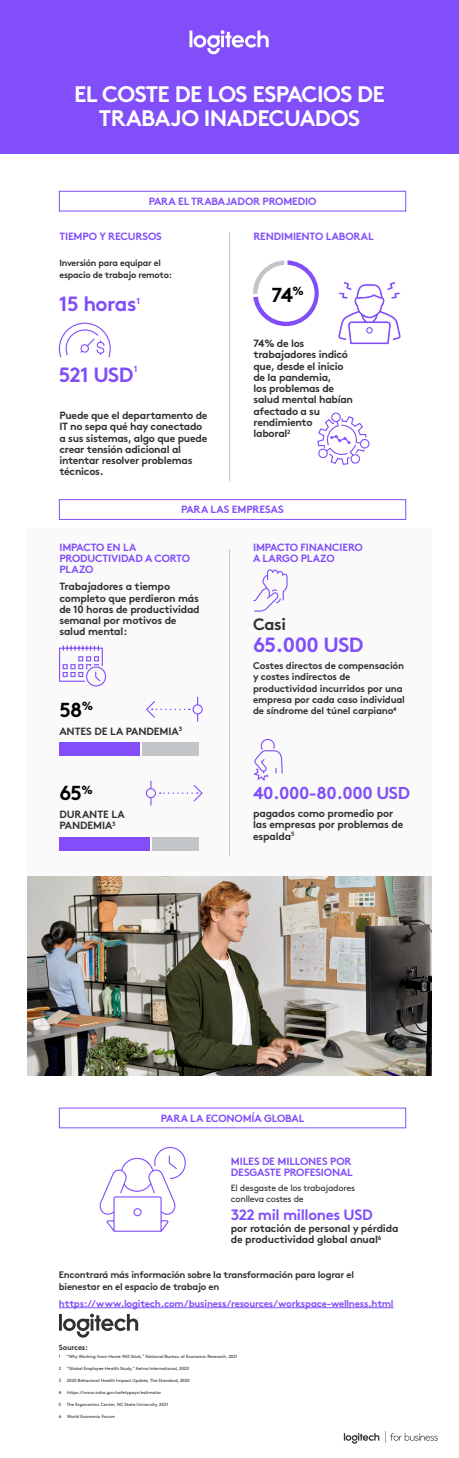
<style>
.page{position:relative;width:459px;height:1458px;background:#fff}
.page>*{position:absolute;margin:0;border:0;box-sizing:border-box;transform-origin:0 0}
.t1{font:700 22.5px/23.2px "Brown Pro";letter-spacing:-.025em;color:#fff;text-align:center}
.t2{font:700 20.62px "Brown Pro";letter-spacing:-.025em;color:#814efa}
.t3{font:700 20.25px "Brown Pro";color:#000}
.t4{font:700 17.25px "Brown Pro";letter-spacing:-.025em;color:#814efa}
.t5{font:700 16.5px "Brown Pro";color:#2f3132}
.t6{font:700 15px "Brown Pro";letter-spacing:-.025em;color:#814efa}
.t7{font:700 10.5px/11.2px "Brown Pro";letter-spacing:-.025em;color:#2f3132}
.t8{font:700 10.5px/11.2px "Brown Pro";letter-spacing:-.015em;color:#814efa}
.t9{font:700 9.75px/11.2px "Brown Pro";letter-spacing:-.02em;color:#2f3132}
.t10{font:700 9.75px "Brown Pro";letter-spacing:-.025em;color:#814efa}
.t11{font:700 9.52px/12.2px "Brown Pro";letter-spacing:-.025em;color:#2f3132}
.t12{font:700 9px/11.2px "Brown Pro";letter-spacing:-.025em;color:#2f3132}
.t13{font:9px/11.2px "Brown Pro";letter-spacing:-.025em;color:#2f3132}
.t14{font:700 8.77px "Brown Pro";color:#814efa}
.t15{font:700 7.5px "Brown Pro";letter-spacing:-.025em;color:#2f3132}
.t16{font:4.5px "Brown Pro";letter-spacing:-.01em;color:#2f3132}
</style>
<div class="page">
<svg style="left:253px;top:260px;width:66px;height:66px"></svg>
<div style="left:258px;top:265px;width:57px;height:57px;background:#fff;border-radius:50%"></div>
<div style="left:27px;top:528px;width:405px;height:349px;background:#fafafb"></div>
<div style="left:59px;top:499px;width:347px;height:21px;background:#fff;border:1px solid #814efa"></div>
<img style="left:27px;top:877px;width:405px;height:199px">
<svg style="left:59px;top:1314px;width:80px;height:24px"></svg>
<hr style="left:59px;top:1307px;width:335px;height:1px;background:#814efa">
<svg style="left:344px;top:1431px;width:94px;height:13px"></svg>
<div style="left:59px;top:191px;width:347px;height:20px;background:#fff;border:1px solid #814efa"></div>
<svg style="left:253px;top:738px;width:30px;height:44px"></svg>
<svg style="left:253px;top:569px;width:35px;height:43px"></svg>
<svg style="left:58px;top:322px;width:53px;height:36px"></svg>
<div style="left:143px;top:743px;width:56px;height:13px;background:#c3c6c8"></div>
<div style="left:59px;top:743px;width:81px;height:13px;background:#814efa"></div>
<div style="left:153px;top:837px;width:46px;height:14px;background:#c3c6c8"></div>
<div style="left:59px;top:837px;width:91px;height:14px;background:#814efa"></div>
<svg style="left:99px;top:1147px;width:87px;height:85px"></svg>
<div style="left:134px;top:1209px;width:7px;height:7px;background:#fff;border-radius:50%"></div>
<div style="left:133px;top:1208px;width:9px;height:8px;border:1px solid #814efa;border-radius:50%"></div>
<div style="left:0;top:0;width:459px;height:154px;background:#814efa"></div>
<svg style="left:190px;top:30px;width:79px;height:24px"></svg>
<hr style="left:229px;top:232px;width:1px;height:249px;background:#c3c6c8">
<svg style="left:338px;top:282px;width:63px;height:63px"></svg>
<div style="left:366px;top:327px;width:7px;height:7px;border:1px solid #814efa;border-radius:50%"></div>
<hr style="left:229px;top:549px;width:1px;height:307px;background:#c3c6c8">
<svg style="left:317px;top:412px;width:52px;height:53px"></svg>
<svg style="left:146px;top:701px;width:44px;height:17px"></svg>
<svg style="left:160px;top:784px;width:43px;height:18px"></svg>
<svg style="left:197px;top:697px;width:1px;height:25px"></svg>
<hr style="left:150px;top:781px;width:2px;height:25px;background:#814efa">
<div style="left:193px;top:705px;width:9px;height:9px;background:#fafafb;border-radius:50%"></div>
<div style="left:193px;top:704px;width:10px;height:10px;border:1px solid #814efa;border-radius:50%"></div>
<div style="left:146px;top:789px;width:9px;height:9px;background:#fafafb;border-radius:50%"></div>
<div style="left:146px;top:788px;width:10px;height:10px;border:1px solid #814efa;border-radius:50%"></div>
<svg style="left:59px;top:645px;width:48px;height:42px"></svg>
<h1 class="t1" style="left:74px;top:80px;width:312px">EL COSTE DE LOS ESPACIOS DE<br>TRABAJO INADECUADOS</h1>
<p class="t8" style="left:149px;top:195px;width:169px">PARA EL TRABAJADOR PROMEDIO</p>
<p class="t8" style="left:59px;top:230px;width:104px">TIEMPO Y RECURSOS</p>
<p class="t12" style="left:59px;top:257px;width:114px">Inversión para equipar el espacio de trabajo remoto:</p>
<h2 class="t2" style="left:59px;top:287px;width:79px">15 horas</h2>
<p class="t14" style="left:137px;top:294px;width:5px">1</p>
<p class="t14" style="left:134px;top:361px;width:5px">1</p>
<h2 class="t2" style="left:59px;top:358px;width:76px">521 USD</h2>
<p class="t7" style="left:59px;top:409px;width:150px">Puede que el departamento de<br>IT no sepa qué hay conectado a sus sistemas, algo que puede crear tensión adicional al intentar resolver problemas técnicos.</p>
<p class="t8" style="left:253px;top:230px;width:122px">RENDIMIENTO LABORAL</p>
<h3 class="t3" style="left:271px;top:278px;width:34px">74<sup>%</sup></h3>
<p class="t7" style="left:253px;top:337px;width:101px">74% de los trabajadores indicó que, desde el inicio de la pandemia,<br>los problemas de salud mental habían afectado a su rendimiento<br>laboral<sup>2</sup></p>
<p class="t8" style="left:181px;top:503px;width:104px">PARA LAS EMPRESAS</p>
<p class="t8" style="left:59px;top:540px;width:132px">IMPACTO EN LA<br>PRODUCTIVIDAD A CORTO<br>PLAZO</p>
<p class="t8" style="left:253px;top:540px;width:111px">IMPACTO FINANCIERO<br>A LARGO PLAZO</p>
<p class="t7" style="left:59px;top:580px;width:142px">Trabajadores a tiempo completo que perdieron más de 10 horas de productividad semanal por motivos de salud mental:</p>
<h3 class="t5" style="left:253px;top:611px;width:34px">Casi</h3>
<h2 class="t2" style="left:253px;top:628px;width:112px">65.000 USD</h2>
<p class="t9" style="left:253px;top:659px;width:154px">Costes directos de compensación y costes indirectos de productividad incurridos por una empresa por cada caso individual de síndrome del túnel carpiano<sup>4</sup></p>
<h3 class="t3" style="left:59px;top:694px;width:35px">58<sup>%</sup></h3>
<p class="t7" style="left:59px;top:724px;width:124px">ANTES DE LA PANDEMIA<sup>3</sup></p>
<h3 class="t3" style="left:59px;top:777px;width:35px">65<sup>%</sup></h3>
<p class="t7" style="left:59px;top:808px;width:67px">DURANTE LA<br>PANDEMIA<sup>3</sup></p>
<h3 class="t4" style="left:253px;top:779px;width:158px">40.000-80.000 USD</h3>
<p class="t7" style="left:253px;top:807px;width:152px">pagados como promedio por las empresas por problemas de espalda<sup>5</sup></p>
<p class="t8" style="left:161px;top:1112px;width:145px">PARA LA ECONOMÍA GLOBAL</p>
<p class="t8" style="left:231px;top:1154px;width:123px">MILES DE MILLONES POR<br>DESGASTE PROFESIONAL</p>
<p class="t13" style="left:231px;top:1182px;width:126px">El desgaste de los trabajadores conlleva costes de</p>
<h3 class="t6" style="left:231px;top:1202px;width:143px">322 mil millones USD</h3>
<p class="t7" style="left:231px;top:1222px;width:169px">por rotación de personal y pérdida de productividad global anual<sup>6</sup></p>
<p class="t11" style="left:59px;top:1268px;width:297px">Encontrará más información sobre la transformación para lograr el bienestar en el espacio de trabajo en</p>
<p class="t10" style="left:59px;top:1295px;width:336px">https://www.logitech.com/business/resources/workspace-wellness.html</p>
<p class="t15" style="left:59px;top:1341px;width:31px">Sources:</p>
<p class="t16" style="left:59px;top:1353px;width:180px">1 “Why Working from Home Will Stick,” National Bureau of Economic Research, 2021</p>
<p class="t16" style="left:59px;top:1365px;width:132px">2 “Global Employee Health Study,” Aetna International, 2020</p>
<p class="t16" style="left:59px;top:1377px;width:132px">3 2020 Behavioral Health Impact Update, The Standard, 2020</p>
<p class="t16" style="left:59px;top:1389px;width:104px">4 https://www.osha.gov/safetypays/estimator</p>
<p class="t16" style="left:59px;top:1401px;width:111px">5 The Ergonomics Center, NC State University, 2021</p>
<p class="t16" style="left:59px;top:1413px;width:57px">6 World Economic Forum</p>
</div>
